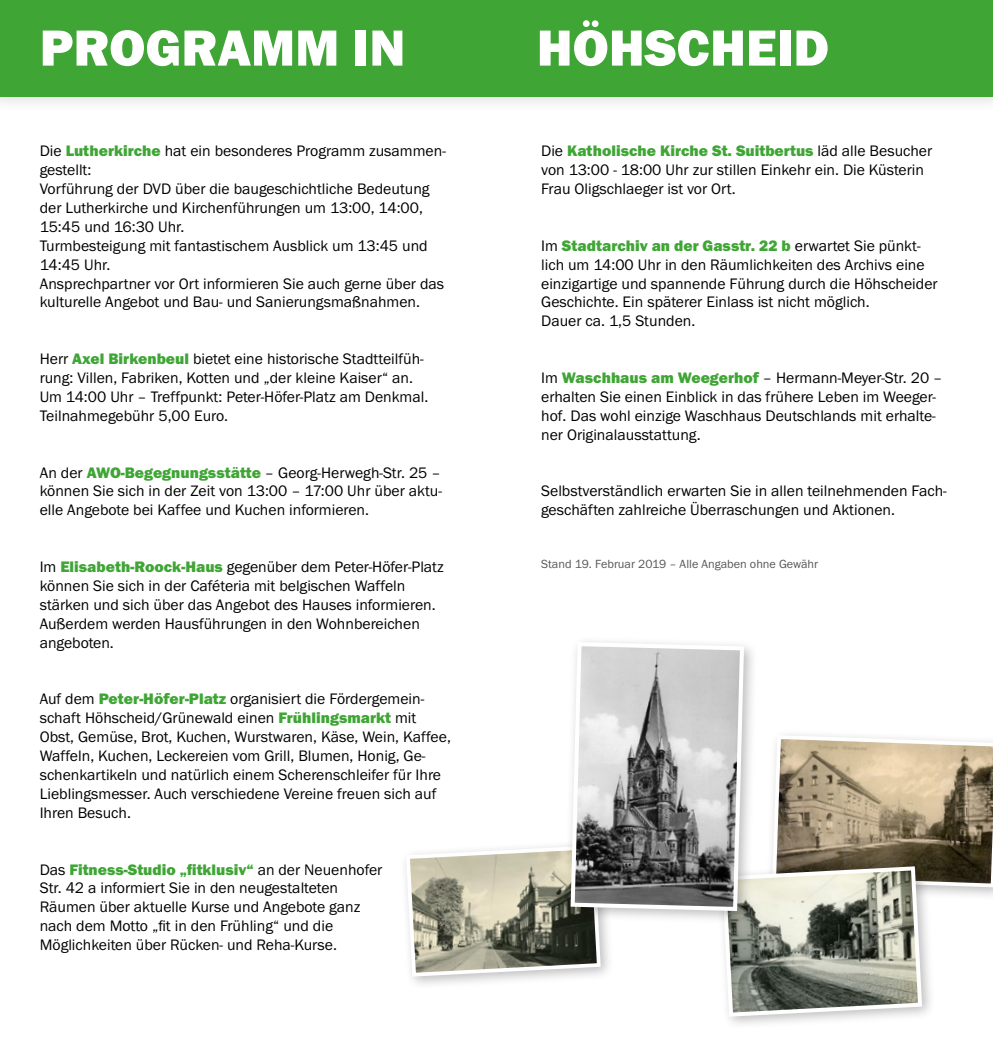
<style>
.page{position:relative;width:993px;height:1042px;background:#fff}
.page>*{position:absolute;margin:0;border:0;box-sizing:border-box;transform-origin:0 0}
.t1{font:800 52.5px "Franklin Gothic Itc T";color:#fff}
.t2{font:15.75px/18.9px "Franklin Gothic Itc T";color:#000}
.t3{font:12.25px "Franklin Gothic Itc T";color:#575756}
.s1{font-weight:800;color:#3fa535}
</style>
<div class="page">
<div style="left:0;top:0;width:992px;height:114px;background:#000;opacity:.31"></div>
<div style="left:0;top:0;width:992px;height:97px;background:#3fa535"></div>
<div style="left:715px;top:860px;width:220px;height:170px;background:#000;opacity:.26"></div>
<svg style="left:719px;top:734px;width:273px;height:285px"></svg>
<div style="left:399px;top:839px;width:215px;height:151px;background:#000;opacity:.26"></div>
<svg style="left:404px;top:843px;width:198px;height:135px"></svg>
<div style="left:563px;top:635px;width:194px;height:290px;background:#000;opacity:.26"></div>
<svg style="left:568px;top:640px;width:177px;height:273px;background:#aaaaa9"></svg>
<h1 class="t1" style="left:40px;top:18px;width:367px">PROGRAMM IN</h1>
<h1 class="t1" style="left:536px;top:18px;width:294px">HÖHSCHEID</h1>
<p class="t2" style="left:40px;top:141px;width:407px">Die <span class="s1">Lutherkirche</span> hat ein besonderes Programm zusammen&shy;gestellt:<br>Vorführung der DVD über die baugeschichtliche Bedeutung der Lutherkirche und Kirchenführungen um 13:00, 14:00, 15:45 und 16:30 Uhr.<br>Turmbesteigung mit fantastischem Ausblick um 13:45 und 14:45 Uhr.<br>Ansprechpartner vor Ort informieren Sie auch gerne über das kulturelle Angebot und Bau- und Sanierungsmaßnahmen.</p>
<p class="t2" style="left:40px;top:349px;width:390px">Herr <span class="s1">Axel Birkenbeul</span> bietet eine historische Stadtteilfüh&shy;rung: Villen, Fabriken, Kotten und „der kleine Kaiser“ an.<br>Um 14:00 Uhr – Treffpunkt: Peter-Höfer-Platz am Denkmal.<br>Teilnahmegebühr 5,00 Euro.</p>
<p class="t2" style="left:40px;top:463px;width:403px;text-align:justify">An der <span class="s1">AWO-Begegnungsstätte</span> – Georg-Herwegh-Str. 25 – können Sie sich in der Zeit von 13:00 – 17:00 Uhr über aktu&shy;elle Angebote bei Kaffee und Kuchen informieren.</p>
<p class="t2" style="left:40px;top:557px;width:405px">Im <span class="s1">Elisabeth-Roock-Haus</span> gegenüber dem Peter-Höfer-Platz können Sie sich in der Caféteria mit belgischen Waffeln stärken und sich über das Angebot des Hauses informieren.<br>Außerdem werden Hausführungen in den Wohnbereichen angeboten.</p>
<p class="t2" style="left:40px;top:689px;width:412px">Auf dem <span class="s1">Peter-Höfer-Platz</span> organisiert die Fördergemein&shy;schaft Höhscheid/Grünewald einen <span class="s1">Frühlingsmarkt</span> mit Obst, Gemüse, Brot, Kuchen, Wurstwaren, Käse, Wein, Kaffee, Waffeln, Kuchen, Leckereien vom Grill, Blumen, Honig, Ge&shy;schenkartikeln und natürlich einem Scherenschleifer für Ihre Lieblingsmesser. Auch verschiedene Vereine freuen sich auf Ihren Besuch.</p>
<p class="t2" style="left:40px;top:859px;width:344px">Das <span class="s1">Fitness-Studio „fitklusiv“</span> an der Neuenhofer Str. 42 a informiert Sie in den neugestalteten Räumen über aktuelle Kurse und Angebote ganz nach dem Motto „fit in den Frühling“ und die Möglichkeiten über Rücken- und Reha-Kurse.</p>
<p class="t2" style="left:541px;top:141px;width:392px">Die <span class="s1">Katholische Kirche St. Suitbertus</span> läd alle Besucher von 13:00 - 18:00 Uhr zur stillen Einkehr ein. Die Küsterin<br>Frau Oligschlaeger ist vor Ort.</p>
<p class="t2" style="left:541px;top:236px;width:398px">Im <span class="s1">Stadtarchiv an der Gasstr. 22 b</span> erwartet Sie pünkt&shy;lich um 14:00 Uhr in den Räumlichkeiten des Archivs eine einzigartige und spannende Führung durch die Höhscheider Geschichte. Ein späterer Einlass ist nicht möglich.<br>Dauer ca. 1,5 Stunden.</p>
<p class="t2" style="left:541px;top:368px;width:403px">Im <span class="s1">Waschhaus am Weegerhof</span> – Hermann-Meyer-Str. 20 – erhalten Sie einen Einblick in das frühere Leben im Weeger&shy;hof. Das wohl einzige Waschhaus Deutschlands mit erhalte&shy;ner Originalausstattung.</p>
<p class="t2" style="left:541px;top:481px;width:407px">Selbstverständlich erwarten Sie in allen teilnehmenden Fach&shy;geschäften zahlreiche Überraschungen und Aktionen.</p>
<p class="t3" style="left:541px;top:557px;width:278px">Stand 19. Februar 2019 – Alle Angaben ohne Gewähr</p>
</div>
